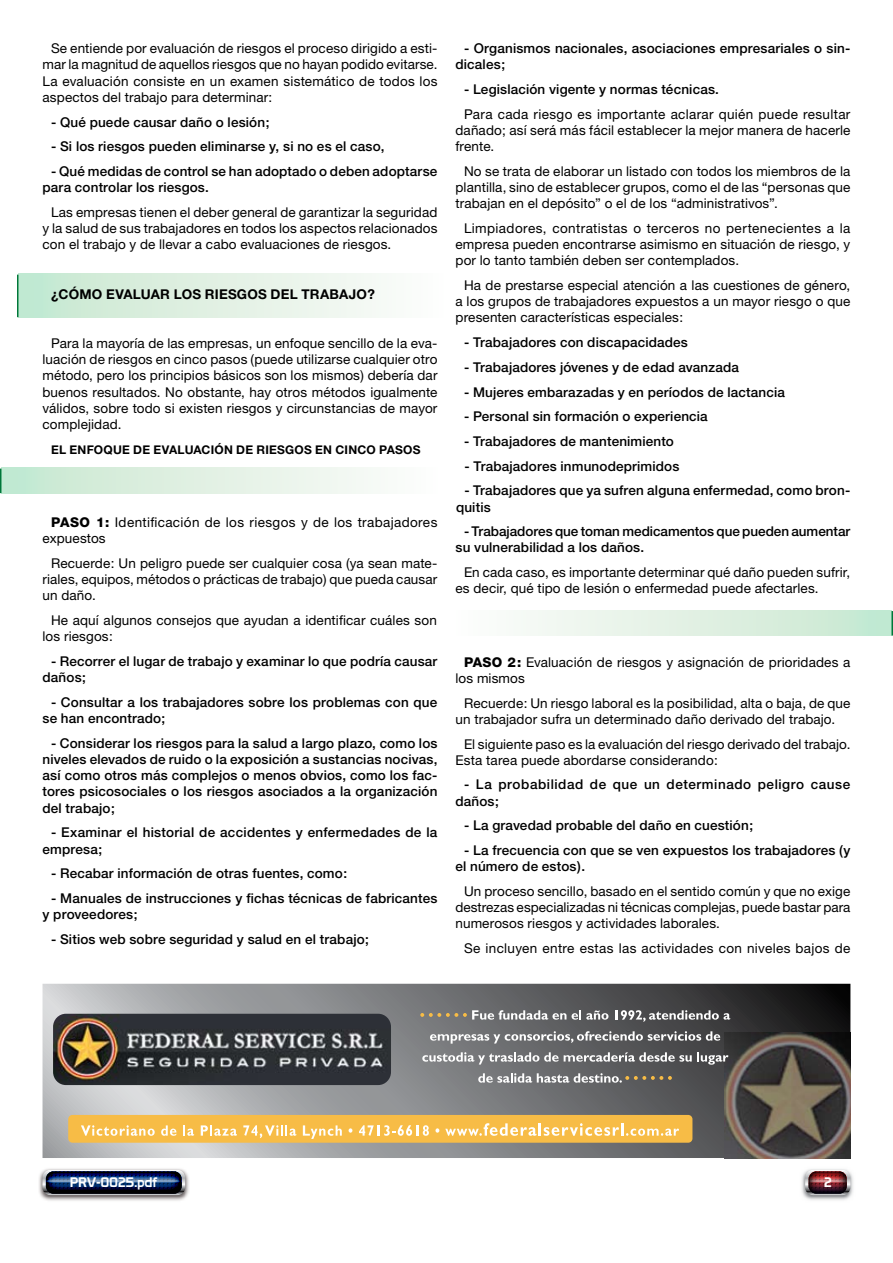
<style>
.page{position:relative;width:893px;height:1263px;background:#fff}
.page>*{position:absolute;margin:0;border:0;box-sizing:border-box;transform-origin:0 0}
.t1{font:13.5px/16.2px "Helvetica Neue";letter-spacing:.01em;color:#000;text-align:justify}
.t2{font:500 13.5px/16.2px "Helvetica Neue";letter-spacing:.01em;color:#000}
.t3{font:500 13.5px/16.2px "Helvetica Neue";letter-spacing:.04em;color:#000}
.t4{font:700 13.5px "Helvetica Neue";letter-spacing:.015em;color:#000}
.t5{font:13.5px "Prototype";letter-spacing:.01em;color:#fff}
.t6{font:700 12px "Helvetica Neue";letter-spacing:.02em;color:#000}
.s1{font-weight:800}
</style>
<div class="page">
<img style="left:39px;top:1168px;width:150px;height:33px">
<svg style="left:42px;top:1170px;width:143px;height:25px"></svg>
<img style="left:801px;top:1169px;width:52px;height:31px">
<svg style="left:805px;top:1170px;width:45px;height:25px"></svg>
<img style="left:808px;top:1171px;width:39px;height:23px">
<img style="left:46px;top:1171px;width:136px;height:23px">
<hr style="left:17px;top:275px;width:2px;height:42px;background:#00763a">
<div style="left:19px;top:273px;width:426px;height:44px;background:linear-gradient(to right,#c5e7cf,#fffdfc)"></div>
<hr style="left:891px;top:611px;width:2px;height:25px;background:#00763a">
<div style="left:454px;top:610px;width:437px;height:26px;background:linear-gradient(to right,#fffdfc,#c5e7d0)"></div>
<hr style="left:0;top:469px;width:2px;height:24px;background:#00763a">
<div style="left:2px;top:468px;width:437px;height:25px;background:linear-gradient(to right,#c5e7cf,#fffdfc)"></div>
<svg style="left:43px;top:984px;width:807px;height:174px"></svg>
<img style="left:724px;top:1032px;width:127px;height:126px">
<img style="left:53px;top:1014px;width:338px;height:71px">
<div style="left:68px;top:1115px;width:624px;height:28px;background:#f7bc46;border-radius:4px"></div>
<svg style="left:81px;top:1125px;width:74px;height:11px"></svg>
<svg style="left:161px;top:1125px;width:15px;height:11px"></svg>
<svg style="left:183px;top:1125px;width:11px;height:11px"></svg>
<svg style="left:201px;top:1125px;width:36px;height:11px"></svg>
<svg style="left:243px;top:1125px;width:53px;height:13px"></svg>
<svg style="left:303px;top:1125px;width:39px;height:14px"></svg>
<svg style="left:349px;top:1128px;width:3px;height:5px"></svg>
<svg style="left:359px;top:1125px;width:70px;height:11px"></svg>
<svg style="left:435px;top:1128px;width:4px;height:5px"></svg>
<svg style="left:445px;top:1123px;width:234px;height:13px"></svg>
<svg style="left:420px;top:1010px;width:146px;height:10px"></svg>
<svg style="left:572px;top:1010px;width:36px;height:10px"></svg>
<svg style="left:615px;top:1010px;width:115px;height:12px"></svg>
<svg style="left:430px;top:1031px;width:290px;height:13px"></svg>
<svg style="left:422px;top:1052px;width:306px;height:13px"></svg>
<svg style="left:478px;top:1073px;width:194px;height:10px"></svg>
<p class="t1" style="left:43px;top:40px;width:396px;text-indent:9px">Se entiende por evaluación de riesgos el proceso dirigido a esti&shy;mar la magnitud de aquellos riesgos que no hayan podido evitarse.<br>La evaluación consiste en un examen sistemático de todos los aspectos del trabajo para determinar:</p>
<p class="t2" style="left:51px;top:113px;width:220px">- Qué puede causar daño o lesión;</p>
<p class="t2" style="left:51px;top:138px;width:335px">- Si los riesgos pueden eliminarse y, si no es el caso,</p>
<p class="t2" style="left:43px;top:163px;width:396px;text-indent:9px">- Qué medidas de control se han adoptado o deben adoptarse para controlar los riesgos.</p>
<p class="t1" style="left:43px;top:204px;width:396px;text-indent:9px">Las empresas tienen el deber general de garantizar la seguridad y la salud de sus trabajadores en todos los aspectos relacionados con el trabajo y de llevar a cabo evaluaciones de riesgos.</p>
<p class="t4" style="left:51px;top:285px;width:325px">¿CÓMO EVALUAR LOS RIESGOS DEL TRABAJO?</p>
<p class="t1" style="left:43px;top:335px;width:396px;text-indent:9px">Para la mayoría de las empresas, un enfoque sencillo de la eva&shy;luación de riesgos en cinco pasos (puede utilizarse cualquier otro método, pero los principios básicos son los mismos) debería dar buenos resultados. No obstante, hay otros métodos igualmente válidos, sobre todo si existen riesgos y circunstancias de mayor complejidad.</p>
<p class="t6" style="left:51px;top:442px;width:371px">EL ENFOQUE DE EVALUACIÓN DE RIESGOS EN CINCO PASOS</p>
<p class="t1" style="left:43px;top:514px;width:396px;text-indent:9px"><span class="s1">PASO 1:</span> Identificación de los riesgos y de los trabajadores expuestos</p>
<p class="t1" style="left:43px;top:555px;width:396px;text-indent:9px">Recuerde: Un peligro puede ser cualquier cosa (ya sean mate&shy;riales, equipos, métodos o prácticas de trabajo) que pueda causar un daño.</p>
<p class="t1" style="left:43px;top:612px;width:396px;text-indent:9px">He aquí algunos consejos que ayudan a identificar cuáles son los riesgos:</p>
<p class="t2" style="left:43px;top:653px;width:396px;text-indent:9px">- Recorrer el lugar de trabajo y examinar lo que podría causar daños;</p>
<p class="t2" style="left:43px;top:694px;width:396px;text-indent:9px">- Consultar a los trabajadores sobre los problemas con que se han encontrado;</p>
<p class="t2" style="left:43px;top:735px;width:396px;text-align:justify;text-indent:9px">- Considerar los riesgos para la salud a largo plazo, como los niveles elevados de ruido o la exposición a sustancias nocivas, así como otros más complejos o menos obvios, como los fac&shy;tores psicosociales o los riesgos asociados a la organización del trabajo;</p>
<p class="t2" style="left:43px;top:824px;width:396px;text-indent:9px">- Examinar el historial de accidentes y enfermedades de la empresa;</p>
<p class="t2" style="left:51px;top:865px;width:298px">- Recabar información de otras fuentes, como:</p>
<p class="t2" style="left:43px;top:890px;width:396px;text-indent:9px">- Manuales de instrucciones y fichas técnicas de fabricantes y proveedores;</p>
<p class="t2" style="left:51px;top:931px;width:319px">- Sitios web sobre seguridad y salud en el trabajo;</p>
<p class="t2" style="left:455px;top:40px;width:396px;text-indent:9px">- Organismos nacionales, asociaciones empresariales o sin&shy;dicales;</p>
<p class="t2" style="left:464px;top:81px;width:257px">- Legislación vigente y normas técnicas.</p>
<p class="t1" style="left:455px;top:106px;width:396px;text-indent:9px">Para cada riesgo es importante aclarar quién puede resultar dañado; así será más fácil establecer la mejor manera de hacerle frente.</p>
<p class="t1" style="left:455px;top:163px;width:396px;text-indent:9px">No se trata de elaborar un listado con todos los miembros de la plantilla, sino de establecer grupos, como el de las “personas que trabajan en el depósito” o el de los “administrativos”.</p>
<p class="t1" style="left:455px;top:220px;width:396px;text-indent:9px">Limpiadores, contratistas o terceros no pertenecientes a la empresa pueden encontrarse asimismo en situación de riesgo, y por lo tanto también deben ser contemplados.</p>
<p class="t1" style="left:455px;top:277px;width:396px;text-indent:9px">Ha de prestarse especial atención a las cuestiones de género, a los grupos de trabajadores expuestos a un mayor riesgo o que presenten características especiales:</p>
<p class="t2" style="left:464px;top:334px;width:225px">- Trabajadores con discapacidades</p>
<p class="t2" style="left:464px;top:359px;width:276px">- Trabajadores jóvenes y de edad avanzada</p>
<p class="t2" style="left:464px;top:383px;width:323px">- Mujeres embarazadas y en períodos de lactancia</p>
<p class="t2" style="left:464px;top:408px;width:245px">- Personal sin formación o experiencia</p>
<p class="t2" style="left:464px;top:433px;width:211px">- Trabajadores de mantenimiento</p>
<p class="t2" style="left:465px;top:458px;width:216px">- Trabajadores inmunodeprimidos</p>
<p class="t2" style="left:456px;top:482px;width:396px;text-indent:9px">- Trabajadores que ya sufren alguna enfermedad, como bron&shy;quitis</p>
<p class="t2" style="left:455px;top:523px;width:396px;text-indent:9px">- Trabajadores que toman medicamentos que pueden aumentar su vulnerabilidad a los daños.</p>
<p class="t1" style="left:455px;top:564px;width:396px;text-indent:9px">En cada caso, es importante determinar qué daño pueden sufrir, es decir, qué tipo de lesión o enfermedad puede afectarles.</p>
<p class="t1" style="left:455px;top:654px;width:396px;text-indent:9px"><span class="s1">PASO 2:</span> Evaluación de riesgos y asignación de prioridades a los mismos</p>
<p class="t1" style="left:455px;top:694px;width:396px;text-indent:9px">Recuerde: Un riesgo laboral es la posibilidad, alta o baja, de que un trabajador sufra un determinado daño derivado del trabajo.</p>
<p class="t1" style="left:455px;top:735px;width:396px;text-indent:9px">El siguiente paso es la evaluación del riesgo derivado del trabajo.<br>Esta tarea puede abordarse considerando:</p>
<p class="t3" style="left:455px;top:776px;width:396px;text-indent:9px">- La probabilidad de que un determinado peligro cause daños;</p>
<p class="t2" style="left:464px;top:817px;width:291px">- La gravedad probable del daño en cuestión;</p>
<p class="t2" style="left:455px;top:842px;width:396px;text-indent:9px">- La frecuencia con que se ven expuestos los trabajadores (y el número de estos).</p>
<p class="t1" style="left:455px;top:883px;width:396px;text-indent:9px">Un proceso sencillo, basado en el sentido común y que no exige destrezas especializadas ni técnicas complejas, puede bastar para numerosos riesgos y actividades laborales.</p>
<p class="t1" style="left:464px;top:940px;width:388px">Se incluyen entre estas las actividades con niveles bajos de</p>
<p class="t5" style="left:70px;top:1174px;width:89px">PRV-0025.pdf</p>
<p class="t5" style="left:824px;top:1174px;width:9px">2</p>
</div>
